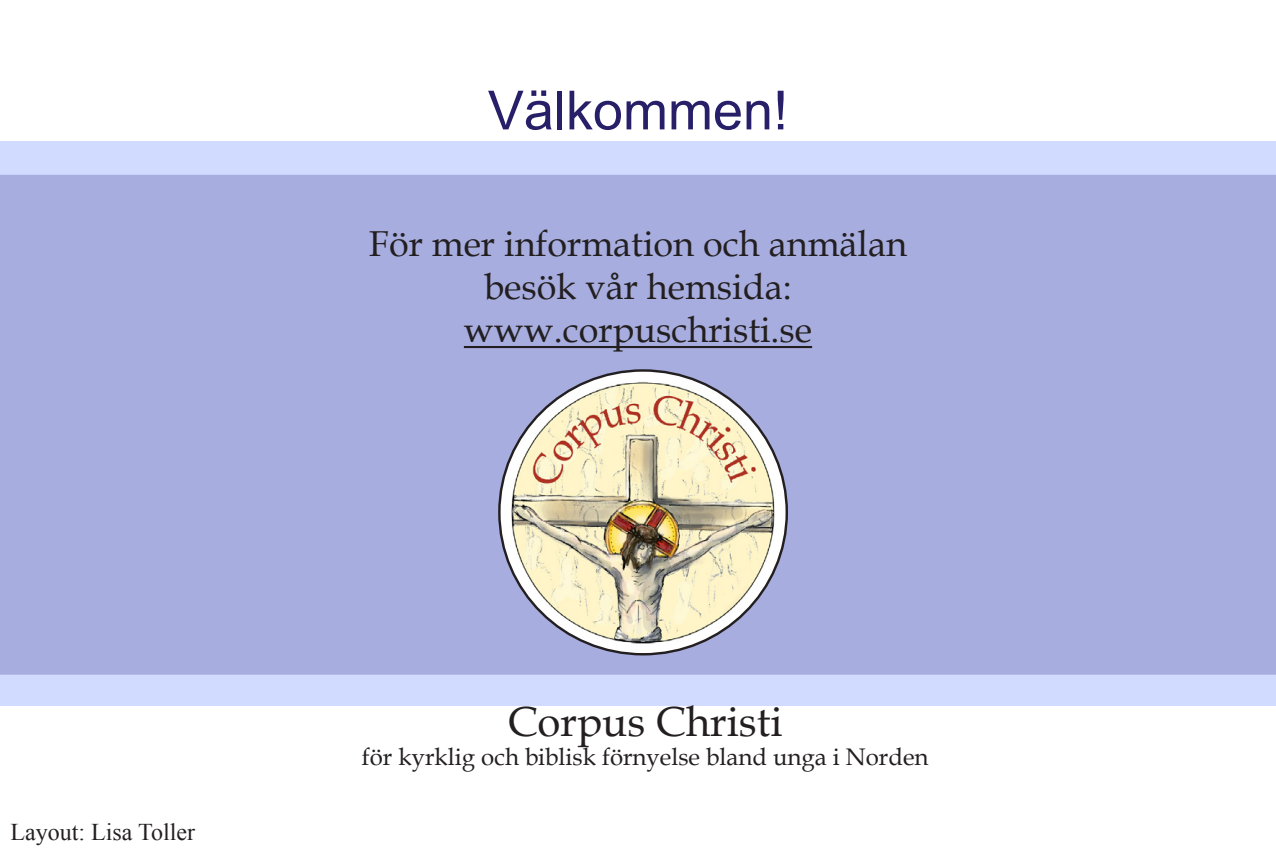
<style>
.page{position:relative;width:1276px;height:851px;background:#fff}
.page>*{position:absolute;margin:0;border:0;box-sizing:border-box;transform-origin:0 0}
.t1{font:54px "Arial";color:#272069}
.t2{font:42px "Book Antiqua";color:#231f20}
.t3{font:36px "Book Antiqua";color:#231f20}
.t4{font:24px "Book Antiqua";color:#231f20}
.t5{font:24px "Times New Roman";color:#231f20}
</style>
<div class="page">
<div style="left:0;top:142px;width:1276px;height:564px;background:#d0dbff"></div>
<div style="left:2px;top:176px;width:1272px;height:497px;background:#a7adde"></div>
<div style="left:0;top:175px;width:1276px;height:499px;border:3px solid #a7adde"></div>
<img style="left:499px;top:370px;width:288px;height:284px">
<hr style="left:464px;top:346px;width:348px;height:2px;background:#231f20">
<p class="t5" style="left:10px;top:815px;width:186px">Layout: Lisa Toller</p>
<p class="t1" style="left:488px;top:75px;width:302px">Välkommen!</p>
<p class="t3" style="left:369px;top:218px;width:539px">För mer information och anmälan</p>
<p class="t3" style="left:484px;top:262px;width:309px">besök vår hemsida:</p>
<p class="t3" style="left:464px;top:305px;width:350px">www.corpuschristi.se</p>
<p class="t2" style="left:508px;top:692px;width:276px">Corpus Christi</p>
<p class="t4" style="left:362px;top:739px;width:568px">för kyrklig och biblisk förnyelse bland unga i Norden</p>
</div>
